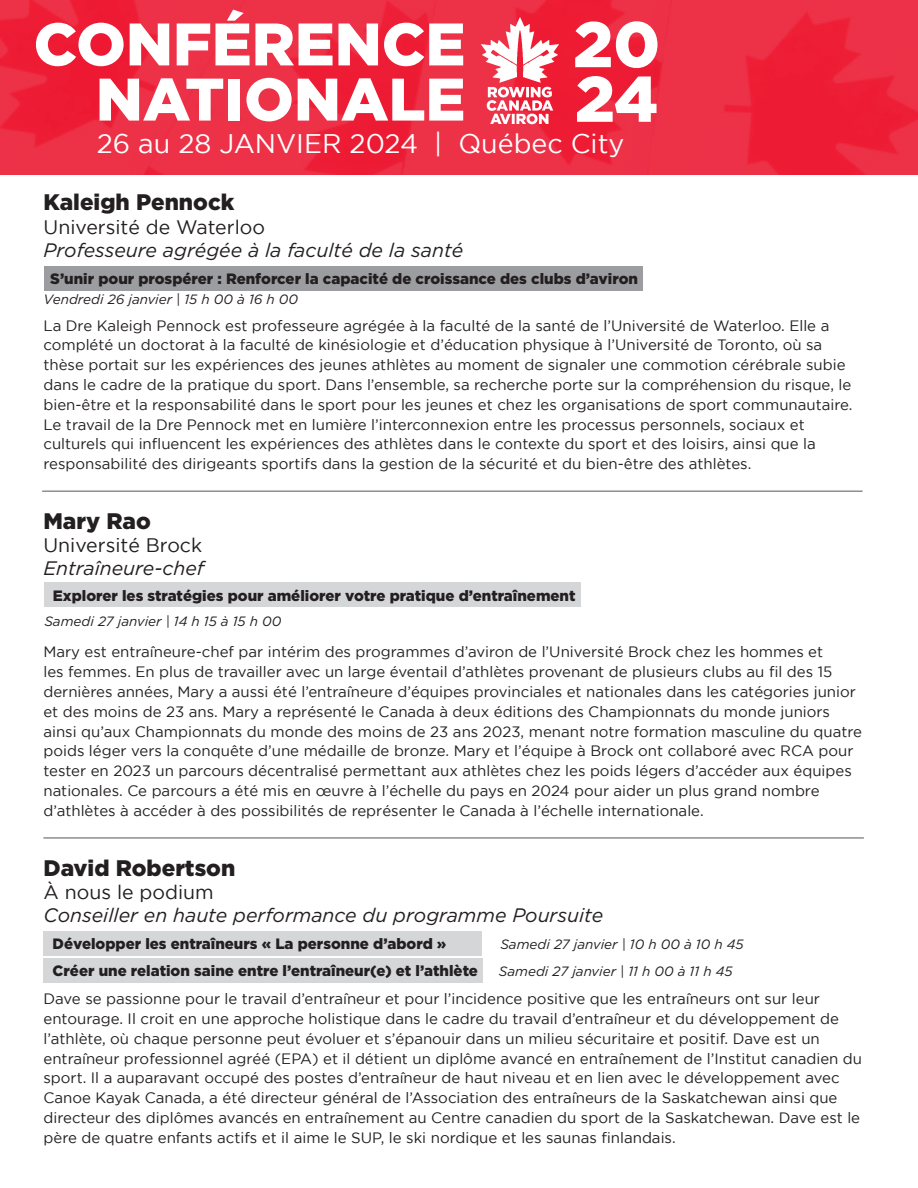
<style>
.page{position:relative;width:918px;height:1188px;background:#fff}
.page>*{position:absolute;margin:0;border:0;box-sizing:border-box;transform-origin:0 0}
.t1{font:900 64.2px "Gotham";color:#fff}
.t2{font:900 59.85px/55.2px "Gotham";color:#fff;text-align:right}
.t3{font:26.85px "Gotham";color:#fff}
.t4{font:900 22.5px "Gotham";color:#231f20}
.t5{font:italic 19.5px "Gotham";color:#231f20}
.t6{font:19.5px "Gotham";color:#231f20}
.t7{font:15px/19.8px "Gotham";color:#231f20}
.t8{font:900 15px "Gotham";color:#231f20}
.t9{font:italic 13.5px "Gotham";color:#231f20}
</style>
<div class="page">
<svg style="left:0;top:0;width:918px;height:174px;background:#ed283f"></svg>
<img style="left:468px;top:4px;width:104px;height:133px">
<hr style="left:43px;top:837px;width:821px;height:2px;background:#231f20">
<div style="left:44px;top:583px;width:536px;height:24px;background:#d5d6d8"></div>
<div style="left:43px;top:931px;width:439px;height:25px;background:#d5d6d8"></div>
<div style="left:43px;top:958px;width:440px;height:25px;background:#d5d6d8"></div>
<div style="left:44px;top:266px;width:599px;height:25px;background:#9b9da0"></div>
<hr style="left:42px;top:490px;width:821px;height:2px;background:#231f20">
<p class="t2" style="left:34px;top:15px;width:433px">CONFÉRENCE<br>NATIONALE</p>
<p class="t1" style="left:573px;top:7px;width:89px">20</p>
<p class="t1" style="left:575px;top:62px;width:85px">24</p>
<p class="t3" style="left:97px;top:128px;width:529px">26 au 28 JANVIER 2024 | Québec City</p>
<p class="t4" style="left:44px;top:190px;width:192px">Kaleigh Pennock</p>
<p class="t6" style="left:44px;top:216px;width:223px">Université de Waterloo</p>
<p class="t5" style="left:44px;top:240px;width:421px">Professeure agrégée à la faculté de la santé</p>
<p class="t8" style="left:50px;top:270px;width:589px">S’unir pour prospérer : Renforcer la capacité de croissance des clubs d’aviron</p>
<p class="t9" style="left:44px;top:292px;width:256px">Vendredi 26 janvier | 15 h 00 à 16 h 00</p>
<p class="t7" style="left:43px;top:315px;width:811px">La Dre Kaleigh Pennock est professeure agrégée à la faculté de la santé de l’Université de Waterloo. Elle a complété un doctorat à la faculté de kinésiologie et d’éducation physique à l’Université de Toronto, où sa thèse portait sur les expériences des jeunes athlètes au moment de signaler une commotion cérébrale subie dans le cadre de la pratique du sport. Dans l’ensemble, sa recherche porte sur la compréhension du risque, le bien-être et la responsabilité dans le sport pour les jeunes et chez les organisations de sport communautaire.<br>Le travail de la Dre Pennock met en lumière l’interconnexion entre les processus personnels, sociaux et culturels qui influencent les expériences des athlètes dans le contexte du sport et des loisirs, ainsi que la responsabilité des dirigeants sportifs dans la gestion de la sécurité et du bien-être des athlètes.</p>
<p class="t4" style="left:43px;top:508px;width:109px">Mary Rao</p>
<p class="t6" style="left:43px;top:534px;width:160px">Université Brock</p>
<p class="t5" style="left:43px;top:558px;width:162px">Entraîneure-chef</p>
<p class="t8" style="left:53px;top:587px;width:524px">Explorer les stratégies pour améliorer votre pratique d’entraînement</p>
<p class="t9" style="left:44px;top:614px;width:239px">Samedi 27 janvier | 14 h 15 à 15 h 00</p>
<p class="t7" style="left:43px;top:642px;width:820px">Mary est entraîneure-chef par intérim des programmes d’aviron de l’Université Brock chez les hommes et<br>les femmes. En plus de travailler avec un large éventail d’athlètes provenant de plusieurs clubs au fil des 15 dernières années, Mary a aussi été l’entraîneure d’équipes provinciales et nationales dans les catégories junior et des moins de 23 ans. Mary a représenté le Canada à deux éditions des Championnats du monde juniors ainsi qu’aux Championnats du monde des moins de 23 ans 2023, menant notre formation masculine du quatre poids léger vers la conquête d’une médaille de bronze. Mary et l’équipe à Brock ont collaboré avec RCA pour tester en 2023 un parcours décentralisé permettant aux athlètes chez les poids légers d’accéder aux équipes nationales. Ce parcours a été mis en œuvre à l’échelle du pays en 2024 pour aider un plus grand nombre d’athlètes à accéder à des possibilités de représenter le Canada à l’échelle internationale.</p>
<p class="t4" style="left:44px;top:855px;width:193px">David Robertson</p>
<p class="t6" style="left:44px;top:881px;width:172px">À nous le podium</p>
<p class="t5" style="left:44px;top:905px;width:561px">Conseiller en haute performance du programme Poursuite</p>
<p class="t8" style="left:53px;top:935px;width:395px">Développer les entraîneurs « La personne d’abord »</p>
<p class="t9" style="left:500px;top:937px;width:245px">Samedi 27 janvier | 10 h 00 à 10 h 45</p>
<p class="t8" style="left:53px;top:962px;width:427px">Créer une relation saine entre l’entraîneur(e) et l’athlète</p>
<p class="t9" style="left:499px;top:963px;width:235px">Samedi 27 janvier | 11 h 00 à 11 h 45</p>
<p class="t7" style="left:44px;top:989px;width:820px">Dave se passionne pour le travail d’entraîneur et pour l’incidence positive que les entraîneurs ont sur leur entourage. Il croit en une approche holistique dans le cadre du travail d’entraîneur et du développement de l’athlète, où chaque personne peut évoluer et s’épanouir dans un milieu sécuritaire et positif. Dave est un entraîneur professionnel agréé (EPA) et il détient un diplôme avancé en entraînement de l’Institut canadien du sport. Il a auparavant occupé des postes d’entraîneur de haut niveau et en lien avec le développement avec Canoe Kayak Canada, a été directeur général de l’Association des entraîneurs de la Saskatchewan ainsi que directeur des diplômes avancés en entraînement au Centre canadien du sport de la Saskatchewan. Dave est le père de quatre enfants actifs et il aime le SUP, le ski nordique et les saunas finlandais.</p>
</div>
